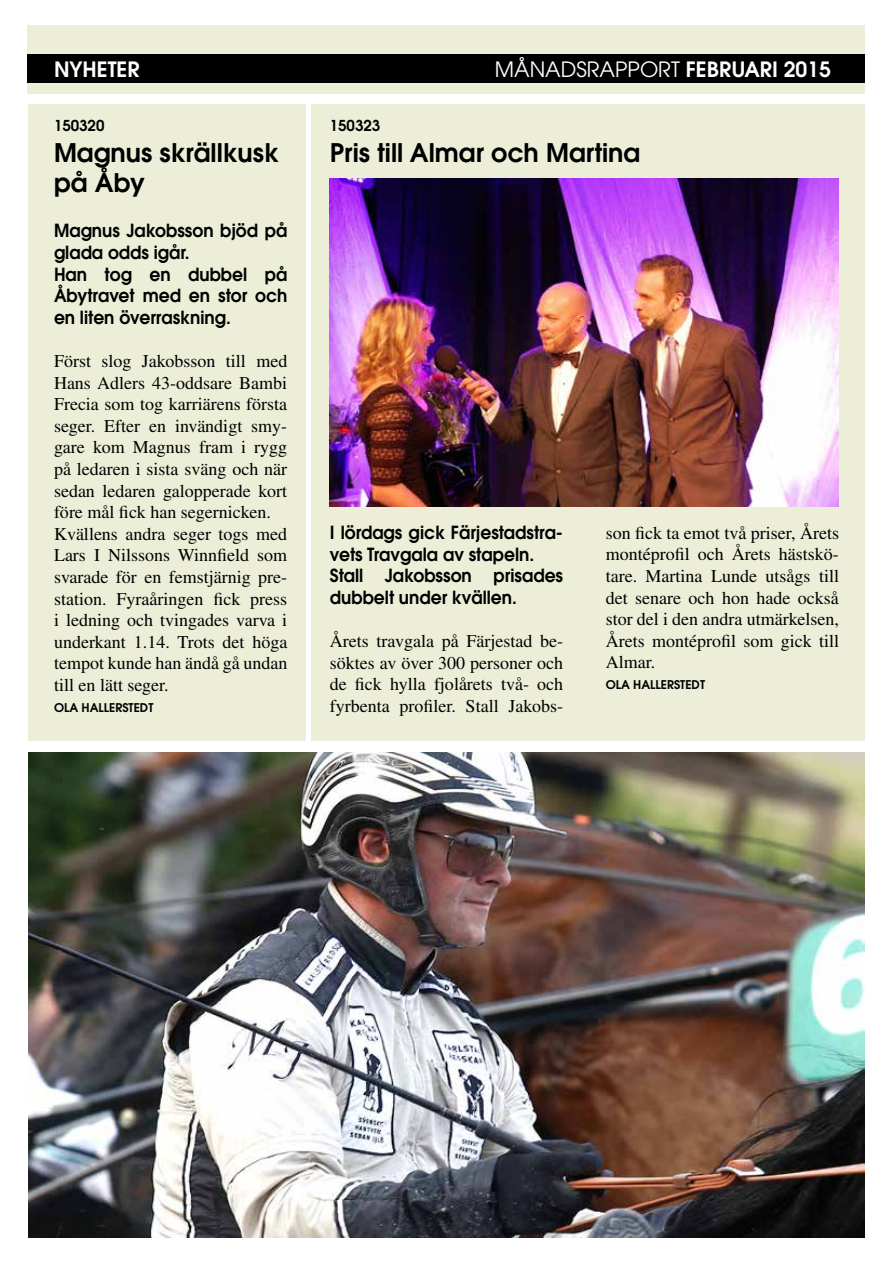
<style>
.page{position:relative;width:893px;height:1263px;background:#fff}
.page>*{position:absolute;margin:0;border:0;box-sizing:border-box;transform-origin:0 0}
.t1{font:600 25.5px/30.6px "Avant Garde";color:#000}
.t2{font:21px "Avant Garde";color:#fff}
.t3{font:600 21px "Avant Garde";color:#fff}
.t4{font:18px/21.6px "Times";color:#000;text-align:justify}
.t5{font:600 18px/21.6px "Avant Garde";color:#000;scale:.95 1}
.t6{font:600 15px "Avant Garde";color:#000}
.t7{font:600 12px "Avant Garde";color:#000}
.s1{font-weight:600}
</style>
<div class="page">
<div style="left:28px;top:26px;width:837px;height:68px;background:#eceed8"></div>
<div style="left:28px;top:54px;width:837px;height:28px;background:#000"></div>
<div style="left:28px;top:104px;width:277px;height:637px;background:#eceed8"></div>
<div style="left:311px;top:104px;width:554px;height:637px;background:#eceed8"></div>
<img style="left:330px;top:179px;width:509px;height:327px">
<img style="left:28px;top:752px;width:837px;height:485px">
<p class="t3" style="left:54px;top:56px;width:87px">NYHETER</p>
<p class="t2" style="left:495px;top:57px;width:338px">MÅNADSRAPPORT <span class="s1">FEBRUARI 2015</span></p>
<p class="t6" style="left:54px;top:116px;width:52px">150320</p>
<h1 class="t1" style="left:54px;top:137px;width:226px">Magnus skrällkusk på Åby</h1>
<p class="t5" style="left:54px;top:220px;width:247px">Magnus Jakobsson bjöd på glada odds igår.<br>Han tog en dubbel på<br>Åbytravet med en stor och en liten överraskning.</p>
<p class="t4" style="left:54px;top:350px;width:235px;text-align:left">Först slog Jakobsson till med<br>Hans Adlers 43-oddsare Bambi<br>Frecia som tog karriärens första seger. Efter en invändigt smy&shy;gare kom Magnus fram i rygg på ledaren i sista sväng och när sedan ledaren galopperade kort före mål fick han segernicken.<br>Kvällens andra seger togs med<br>Lars I Nilssons Winnfield som svarade för en femstjärnig pre&shy;station. Fyraåringen fick press i ledning och tvingades varva i underkant 1.14. Trots det höga tempot kunde han ändå gå undan till en lätt seger.</p>
<p class="t7" style="left:54px;top:700px;width:101px">OLA HALLERSTEDT</p>
<p class="t6" style="left:330px;top:116px;width:52px">150323</p>
<h1 class="t1" style="left:330px;top:137px;width:312px">Pris till Almar och Martina</h1>
<p class="t5" style="left:330px;top:521px;width:247px">I lördags gick Färjestadstra&shy;vets Travgala av stapeln.<br>Stall Jakobsson prisades dubbelt under kvällen.</p>
<p class="t4" style="left:330px;top:630px;width:235px">Årets travgala på Färjestad be&shy;söktes av över 300 personer och de fick hylla fjolårets två- och fyrbenta profiler. Stall Jakobs-</p>
<p class="t4" style="left:606px;top:522px;width:235px">son fick ta emot två priser, Årets montéprofil och Årets hästskö&shy;tare. Martina Lunde utsågs till det senare och hon hade också stor del i den andra utmärkelsen, Årets montéprofil som gick till Almar.</p>
<p class="t7" style="left:606px;top:677px;width:101px">OLA HALLERSTEDT</p>
</div>
